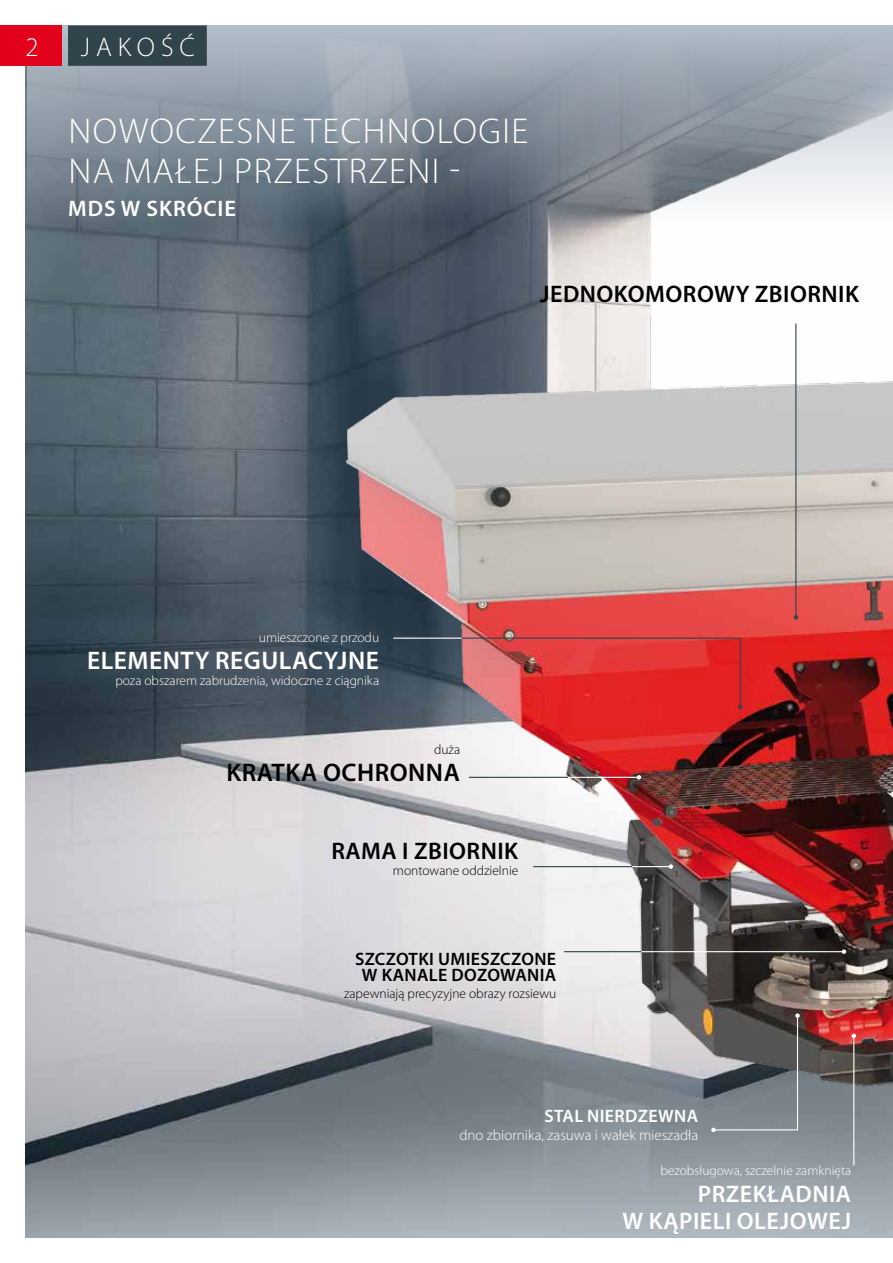
<style>
.page{position:relative;width:893px;height:1263px;background:#fff}
.page>*{position:absolute;margin:0;border:0;box-sizing:border-box;transform-origin:0 0}
.t1{font:300 36px/40.5px "Myriad Pro";letter-spacing:.04em;color:#fff}
.t2{font:300 27px "Myriad Pro";letter-spacing:.22em;color:#fff}
.t3{font:600 25.5px "Myriad Pro";letter-spacing:.02em;color:#fff}
.t4{font:600 25.5px "Myriad Pro";letter-spacing:.02em;color:#000}
.t5{font:600 24px "Myriad Pro";letter-spacing:.02em;color:#000}
.t6{font:600 24px/27px "Myriad Pro";letter-spacing:.02em;color:#fff;text-align:right}
.t7{font:600 22.5px "Myriad Pro";letter-spacing:.04em;color:#fff}
.t8{font:600 18px/16.5px "Myriad Pro";letter-spacing:.02em;color:#000;text-align:center}
.t9{font:600 18px "Myriad Pro";letter-spacing:.02em;color:#fff}
.t10{font:300 15px "Myriad Pro";color:#fff}
.t11{font:300 13.5px "Myriad Pro";color:#fff}
.t12{font:300 13.5px "Myriad Pro";color:#000}
</style>
<div class="page">
<img style="left:26px;top:66px;width:867px;height:1171px">
<svg style="left:27px;top:26px;width:866px;height:196px;background:#909aa5"></svg>
<img style="left:326px;top:349px;width:567px;height:757px">
<div style="left:68px;top:25px;width:139px;height:41px;background:#31434b"></div>
<div style="left:0;top:26px;width:62px;height:40px;background:#e2001a"></div>
<hr style="left:631px;top:866px;width:40px;height:1px;background:#fff">
<svg style="left:669px;top:864px;width:4px;height:5px"></svg>
<hr style="left:641px;top:951px;width:203px;height:1px;background:#fff">
<svg style="left:842px;top:949px;width:4px;height:5px"></svg>
<svg style="left:711px;top:1013px;width:89px;height:119px;background:#676b6e"></svg>
<hr style="left:795px;top:323px;width:1px;height:294px;background:#31434b">
<svg style="left:794px;top:615px;width:4px;height:5px"></svg>
<hr style="left:853px;top:1036px;width:1px;height:129px;background:#fff">
<svg style="left:852px;top:1034px;width:4px;height:4px"></svg>
<hr style="left:564px;top:951px;width:77px;height:1px;background:#31434b">
<hr style="left:533px;top:866px;width:99px;height:1px;background:#31434b">
<hr style="left:560px;top:777px;width:79px;height:1px;background:#fff">
<svg style="left:637px;top:775px;width:4px;height:4px"></svg>
<hr style="left:469px;top:777px;width:99px;height:1px;background:#31434b">
<svg style="left:459px;top:637px;width:284px;height:72px;background:#d93c3e"></svg>
<hr style="left:393px;top:638px;width:69px;height:1px;background:#fff">
<h2 class="t2" style="left:26px;top:32px;width:15px">2</h2>
<h2 class="t2" style="left:81px;top:32px;width:116px">JAKOŚĆ</h2>
<h1 class="t1" style="left:68px;top:111px;width:461px">NOWOCZESNE TECHNOLOGIE<br>NA MAŁEJ PRZESTRZENI -</h1>
<h3 class="t7" style="left:68px;top:195px;width:169px">MDS W SKRÓCIE</h3>
<h3 class="t5" style="left:540px;top:279px;width:320px">JEDNOKOMOROWY ZBIORNIK</h3>
<p class="t11" style="left:259px;top:630px;width:122px">umieszczone z przodu</p>
<h3 class="t3" style="left:87px;top:644px;width:293px">ELEMENTY REGULACYJNE</h3>
<p class="t11" style="left:115px;top:673px;width:265px">poza obszarem zabrudzenia, widoczne z ciągnika</p>
<p class="t12" style="left:434px;top:742px;width:28px">duża</p>
<h3 class="t4" style="left:226px;top:756px;width:235px">KRATKA OCHRONNA</h3>
<h3 class="t5" style="left:331px;top:835px;width:188px">RAMA I ZBIORNIK</h3>
<p class="t12" style="left:393px;top:863px;width:127px">montowane oddzielnie</p>
<h3 class="t8" style="left:355px;top:950px;width:203px">SZCZOTKI UMIESZCZONE<br>W KANALE DOZOWANIA</h3>
<p class="t12" style="left:344px;top:986px;width:214px">zapewniają precyzyjne obrazy rozsiewu</p>
<h3 class="t9" style="left:544px;top:1104px;width:155px">STAL NIERDZEWNA</h3>
<p class="t10" style="left:459px;top:1127px;width:240px">dno zbiornika, zasuwa i wałek mieszadła</p>
<p class="t11" style="left:660px;top:1163px;width:192px">bezobsługowa, szczelnie zamknięta</p>
<h3 class="t6" style="left:622px;top:1180px;width:230px">PRZEKŁADNIA<br>W KĄPIELI OLEJOWEJ</h3>
</div>
